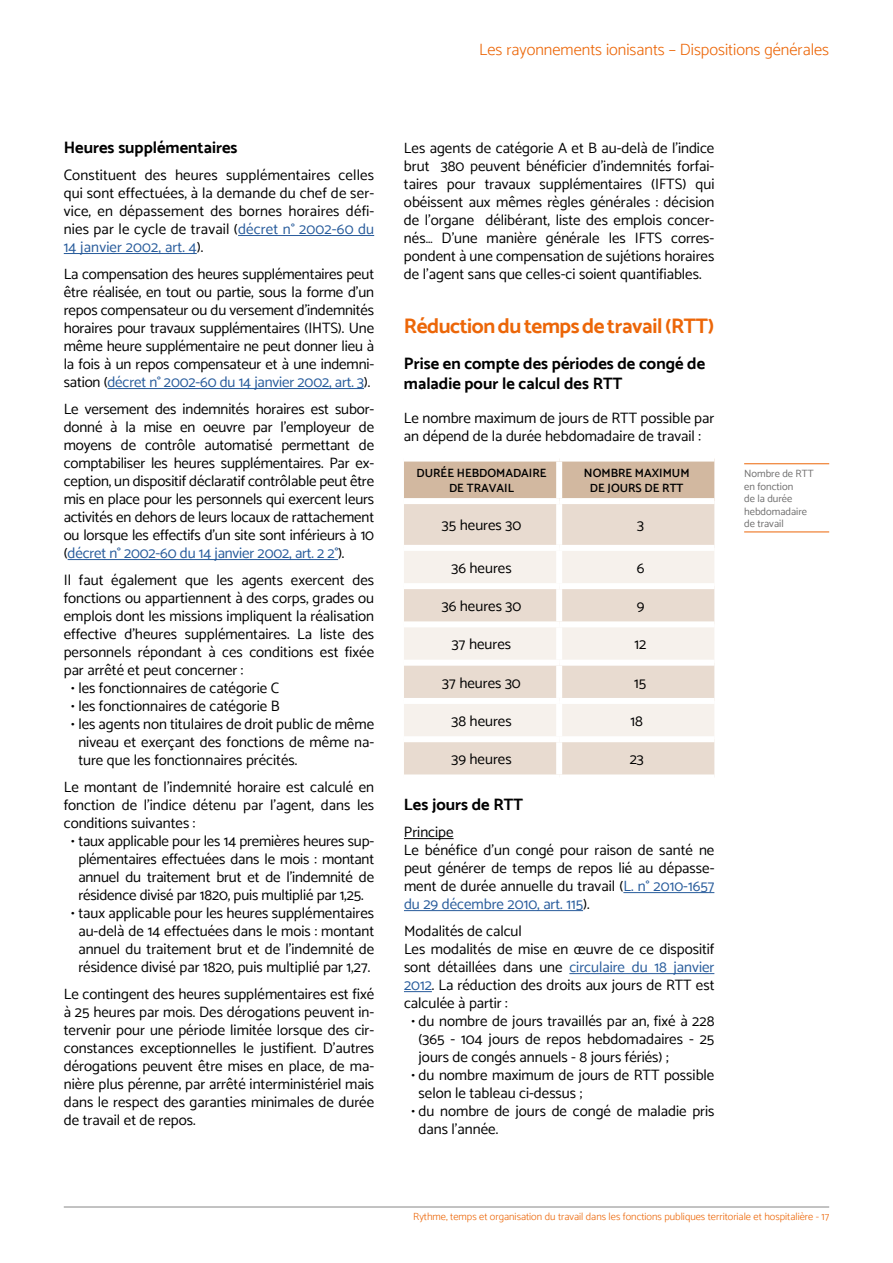
<style>
.page{position:relative;width:893px;height:1263px;background:#fff}
.page>*{position:absolute;margin:0;border:0;box-sizing:border-box;transform-origin:0 0}
.t1{font:700 21px "Catamaran";letter-spacing:-.02em;color:#ec6608}
.t2{font:700 16.5px/19.8px "Catamaran";color:#000}
.t3{font:300 16.5px "Catamaran";color:#ec6608}
.t4{font:15px/18px "Catamaran";color:#000;text-align:justify}
.t5{font:600 12px/14.4px "Catamaran";color:#000;text-align:center}
.t6{font:300 10.5px "Catamaran";color:#ec6608}
.t7{font:10.5px/12.6px "Catamaran";color:#706f6f}
.s1{color:#275b9b}
</style>
<div class="page">
<hr style="left:64px;top:1206px;width:765px;height:1px;background:#878787">
<hr style="left:238px;top:235px;width:136px;height:1px;background:#275b9b">
<hr style="left:64px;top:253px;width:133px;height:1px;background:#275b9b">
<hr style="left:108px;top:388px;width:256px;height:1px;background:#275b9b">
<hr style="left:68px;top:559px;width:270px;height:1px;background:#275b9b">
<hr style="left:404px;top:838px;width:50px;height:1px;background:#000">
<hr style="left:623px;top:892px;width:91px;height:1px;background:#275b9b">
<hr style="left:404px;top:910px;width:179px;height:1px;background:#275b9b">
<hr style="left:569px;top:973px;width:145px;height:1px;background:#275b9b">
<svg style="left:404px;top:991px;width:28px;height:1px"></svg>
<div style="left:404px;top:462px;width:310px;height:36px;background:#d2b8a0"></div>
<div style="left:404px;top:504px;width:310px;height:270px;background:#e8dbd0"></div>
<svg style="left:404px;top:551px;width:310px;height:185px;background:#f0e8e1"></svg>
<div style="left:404px;top:545px;width:155px;height:6px;background:#fff"></div>
<div style="left:404px;top:583px;width:155px;height:6px;background:#fff"></div>
<div style="left:404px;top:621px;width:155px;height:6px;background:#fff"></div>
<div style="left:404px;top:660px;width:155px;height:6px;background:#fff"></div>
<div style="left:404px;top:698px;width:155px;height:6px;background:#fff"></div>
<div style="left:404px;top:736px;width:155px;height:6px;background:#fff"></div>
<div style="left:556px;top:462px;width:6px;height:36px;background:#fff"></div>
<div style="left:556px;top:504px;width:6px;height:41px;background:#fff"></div>
<div style="left:559px;top:545px;width:155px;height:6px;background:#fff"></div>
<div style="left:556px;top:551px;width:6px;height:32px;background:#fff"></div>
<div style="left:559px;top:583px;width:155px;height:6px;background:#fff"></div>
<div style="left:556px;top:589px;width:6px;height:32px;background:#fff"></div>
<div style="left:559px;top:621px;width:155px;height:6px;background:#fff"></div>
<div style="left:556px;top:627px;width:6px;height:33px;background:#fff"></div>
<div style="left:559px;top:660px;width:155px;height:6px;background:#fff"></div>
<div style="left:556px;top:666px;width:6px;height:32px;background:#fff"></div>
<div style="left:559px;top:698px;width:155px;height:6px;background:#fff"></div>
<div style="left:556px;top:704px;width:6px;height:32px;background:#fff"></div>
<div style="left:559px;top:736px;width:155px;height:6px;background:#fff"></div>
<div style="left:556px;top:742px;width:6px;height:32px;background:#fff"></div>
<hr style="left:744px;top:463px;width:85px;height:1px;background:#ec6608">
<hr style="left:744px;top:531px;width:85px;height:1px;background:#ec6608">
<p class="t3" style="left:479px;top:40px;width:351px">Les rayonnements ionisants – Dispositions générales</p>
<p class="t2" style="left:64px;top:137px;width:175px">Heures supplémentaires</p>
<p class="t4" style="left:64px;top:166px;width:312px">Constituent des heures supplémentaires celles qui sont effectuées, à la demande du chef de ser&shy;vice, en dépassement des bornes horaires défi&shy;nies par le cycle de travail (<span class="s1">décret n° 2002-60 du 14 janvier 2002, art. 4</span>).</p>
<p class="t4" style="left:64px;top:265px;width:312px">La compensation des heures supplémentaires peut être réalisée, en tout ou partie, sous la forme d’un repos compensateur ou du versement d’indemnités horaires pour travaux supplémentaires (IHTS). Une même heure supplémentaire ne peut donner lieu à la fois à un repos compensateur et à une indemni&shy;sation (<span class="s1">décret n° 2002-60 du 14 janvier 2002, art. 3</span>).</p>
<p class="t4" style="left:64px;top:400px;width:312px">Le versement des indemnités horaires est subor&shy;donné à la mise en oeuvre par l’employeur de moyens de contrôle automatisé permettant de comptabiliser les heures supplémentaires. Par ex&shy;ception, un dispositif déclaratif contrôlable peut être mis en place pour les personnels qui exercent leurs activités en dehors de leurs locaux de rattachement ou lorsque les effectifs d’un site sont inférieurs à 10 (<span class="s1">décret n° 2002-60 du 14 janvier 2002, art. 2 2°</span>).</p>
<p class="t4" style="left:64px;top:571px;width:312px">Il faut également que les agents exercent des fonctions ou appartiennent à des corps, grades ou emplois dont les missions impliquent la réalisation effective d’heures supplémentaires. La liste des personnels répondant à ces conditions est fixée par arrêté et peut concerner :</p>
<p class="t4" style="left:71px;top:679px;width:209px">• les fonctionnaires de catégorie C</p>
<p class="t4" style="left:71px;top:697px;width:210px">• les fonctionnaires de catégorie B</p>
<p class="t4" style="left:78px;top:715px;width:297px;text-indent:-7px">• les agents non titulaires de droit public de même niveau et exerçant des fonctions de même na&shy;ture que les fonctionnaires précités.</p>
<p class="t4" style="left:64px;top:778px;width:312px">Le montant de l’indemnité horaire est calculé en fonction de l’indice détenu par l’agent, dans les conditions suivantes :</p>
<p class="t4" style="left:71px;top:832px;width:304px;text-align:center">• taux applicable pour les 14 premières heures sup&shy;plémentaires effectuées dans le mois : montant annuel du traitement brut et de l’indemnité de résidence divisé par 1820, puis multiplié par 1,25.</p>
<p class="t4" style="left:71px;top:904px;width:304px;text-align:center">• taux applicable pour les heures supplémentaires au-delà de 14 effectuées dans le mois : montant annuel du traitement brut et de l’indemnité de résidence divisé par 1820, puis multiplié par 1,27.</p>
<p class="t4" style="left:64px;top:985px;width:312px">Le contingent des heures supplémentaires est fixé à 25 heures par mois. Des dérogations peuvent in&shy;tervenir pour une période limitée lorsque des cir&shy;constances exceptionnelles le justifient. D’autres dérogations peuvent être mises en place, de ma&shy;nière plus pérenne, par arrêté interministériel mais dans le respect des garanties minimales de durée de travail et de repos.</p>
<p class="t4" style="left:404px;top:139px;width:312px">Les agents de catégorie A et B au-delà de l’indice brut 380 peuvent bénéficier d’indemnités forfai&shy;taires pour travaux supplémentaires (IFTS) qui obéissent aux mêmes règles générales : décision de l’organe délibérant, liste des emplois concer&shy;nés… D’une manière générale les IFTS corres&shy;pondent à une compensation de sujétions horaires de l’agent sans que celles-ci soient quantifiables.</p>
<h1 class="t1" style="left:404px;top:313px;width:312px">Réduction du temps de travail (RTT)</h1>
<p class="t2" style="left:404px;top:353px;width:303px">Prise en compte des périodes de congé de maladie pour le calcul des RTT</p>
<p class="t4" style="left:404px;top:409px;width:312px">Le nombre maximum de jours de RTT possible par an dépend de la durée hebdomadaire de travail :</p>
<p class="t5" style="left:417px;top:466px;width:131px">DURÉE HEBDOMADAIRE<br>DE TRAVAIL</p>
<p class="t5" style="left:584px;top:466px;width:107px">NOMBRE MAXIMUM<br>DE JOURS DE RTT</p>
<p class="t4" style="left:442px;top:516px;width:81px">35 heures 30</p>
<p class="t4" style="left:637px;top:516px;width:8px">3</p>
<p class="t4" style="left:451px;top:559px;width:62px">36 heures</p>
<p class="t4" style="left:637px;top:559px;width:9px">6</p>
<p class="t4" style="left:442px;top:597px;width:81px">36 heures 30</p>
<p class="t4" style="left:637px;top:597px;width:9px">9</p>
<p class="t4" style="left:452px;top:635px;width:61px">37 heures</p>
<p class="t4" style="left:635px;top:635px;width:13px">12</p>
<p class="t4" style="left:442px;top:673px;width:80px">37 heures 30</p>
<p class="t4" style="left:634px;top:673px;width:14px">15</p>
<p class="t4" style="left:451px;top:712px;width:62px">38 heures</p>
<p class="t4" style="left:631px;top:712px;width:14px">18</p>
<p class="t4" style="left:451px;top:750px;width:62px">39 heures</p>
<p class="t4" style="left:630px;top:750px;width:16px">23</p>
<p class="t2" style="left:404px;top:794px;width:121px">Les jours de RTT</p>
<p class="t4" style="left:404px;top:823px;width:312px;text-align:left">Principe<br>Le bénéfice d’un congé pour raison de santé ne peut générer de temps de repos lié au dépasse&shy;ment de durée annuelle du travail (<span class="s1">L. n° 2010-1657 du 29 décembre 2010, art. 115</span>).</p>
<p class="t4" style="left:404px;top:922px;width:312px;text-align:left">Modalités de calcul<br>Les modalités de mise en œuvre de ce dispositif sont détaillées dans une <span class="s1">circulaire du 18 janvier 2012</span>. La réduction des droits aux jours de RTT est calculée à partir :</p>
<p class="t4" style="left:419px;top:1012px;width:297px;text-indent:-7px">• du nombre de jours travaillés par an, fixé à 228 (365 - 104 jours de repos hebdomadaires - 25 jours de congés annuels - 8 jours fériés) ;</p>
<p class="t4" style="left:419px;top:1066px;width:297px;text-indent:-7px">• du nombre maximum de jours de RTT possible selon le tableau ci-dessus ;</p>
<p class="t4" style="left:419px;top:1102px;width:297px;text-indent:-7px">• du nombre de jours de congé de maladie pris dans l’année.</p>
<p class="t7" style="left:744px;top:467px;width:71px">Nombre de RTT en fonction<br>de la durée hebdomadaire de travail</p>
<p class="t6" style="left:413px;top:1210px;width:417px">Rythme, temps et organisation du travail dans les fonctions publiques territoriale et hospitalière - 17</p>
</div>
